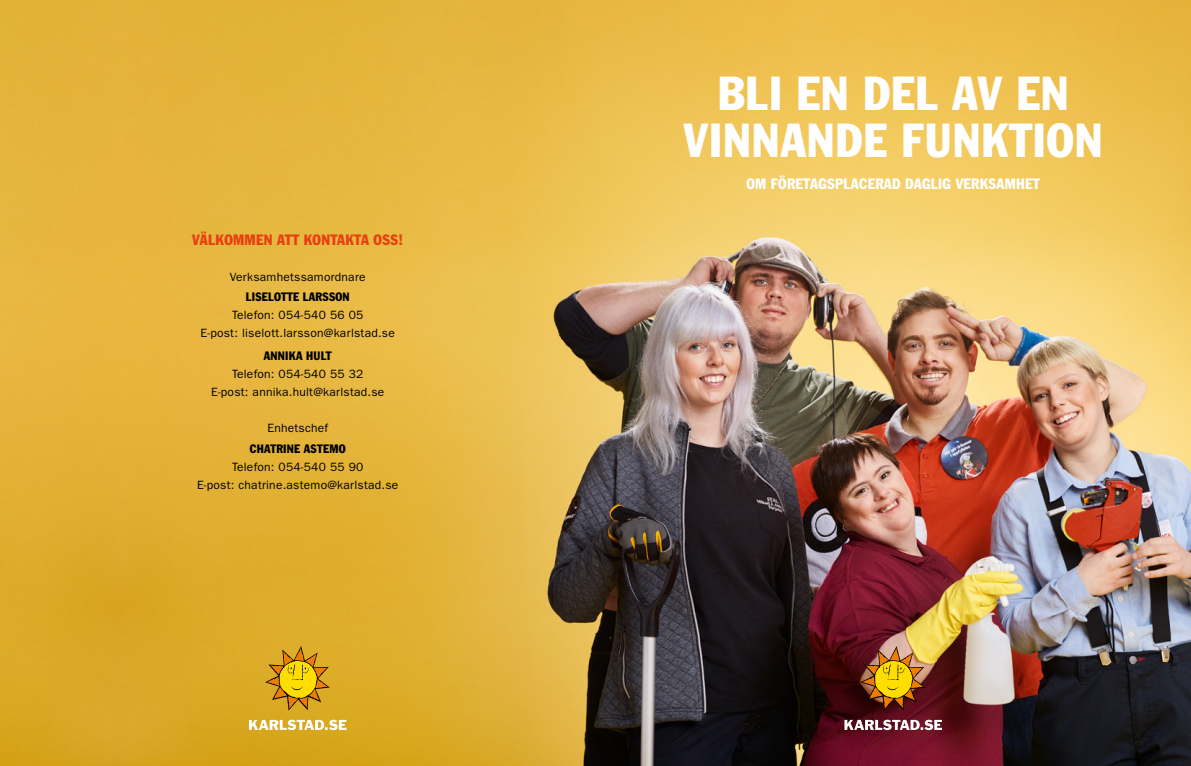
<style>
.page{position:relative;width:1191px;height:766px;background:#fff}
.page>*{position:absolute;margin:0;border:0;box-sizing:border-box;transform-origin:0 0}
.t1{font:condensed 46.9px/46.9px "Franklin Gothic";letter-spacing:.02em;color:#fff;text-align:center}
.t2{font:condensed 14.8px "Franklin Gothic";letter-spacing:.02em;color:#fff}
.t3{font:condensed 14.8px "Franklin Gothic";letter-spacing:.02em;color:#e74011}
.t4{font:12px/18px "ITC Franklin Gothic Std";letter-spacing:.02em;color:#000;text-align:center}
.t5{font:condensed 12px "Franklin Gothic";letter-spacing:.02em;color:#000}
</style>
<div class="page">
<img style="left:0;top:0;width:1191px;height:765px">
<svg style="left:860px;top:646px;width:65px;height:64px;background:#a67121"></svg>
<svg style="left:844px;top:719px;width:98px;height:11px"></svg>
<svg style="left:265px;top:646px;width:65px;height:64px;background:#d19f14"></svg>
<svg style="left:249px;top:719px;width:97px;height:11px"></svg>
<p class="t3" style="left:192px;top:231px;width:213px">VÄLKOMMEN ATT KONTAKTA OSS!</p>
<p class="t4" style="left:230px;top:267px;width:137px">Verksamhetssamordnare</p>
<p class="t5" style="left:246px;top:289px;width:105px">LISELOTTE LARSSON</p>
<p class="t4" style="left:200px;top:305px;width:196px">Telefon: 054-540 56 05<br>E-post: liselott.larsson@karlstad.se</p>
<p class="t5" style="left:264px;top:349px;width:69px">ANNIKA HULT</p>
<p class="t4" style="left:211px;top:365px;width:175px">Telefon: 054-540 55 32<br>E-post: annika.hult@karlstad.se</p>
<p class="t4" style="left:267px;top:419px;width:62px">Enhetschef</p>
<p class="t5" style="left:250px;top:441px;width:97px">CHATRINE ASTEMO</p>
<p class="t4" style="left:197px;top:457px;width:203px">Telefon: 054-540 55 90<br>E-post: chatrine.astemo@karlstad.se</p>
<h1 class="t1" style="left:684px;top:70px;width:420px">BLI EN DEL AV EN<br>VINNANDE FUNKTION</h1>
<p class="t2" style="left:746px;top:175px;width:295px">OM FÖRETAGSPLACERAD DAGLIG VERKSAMHET</p>
</div>
